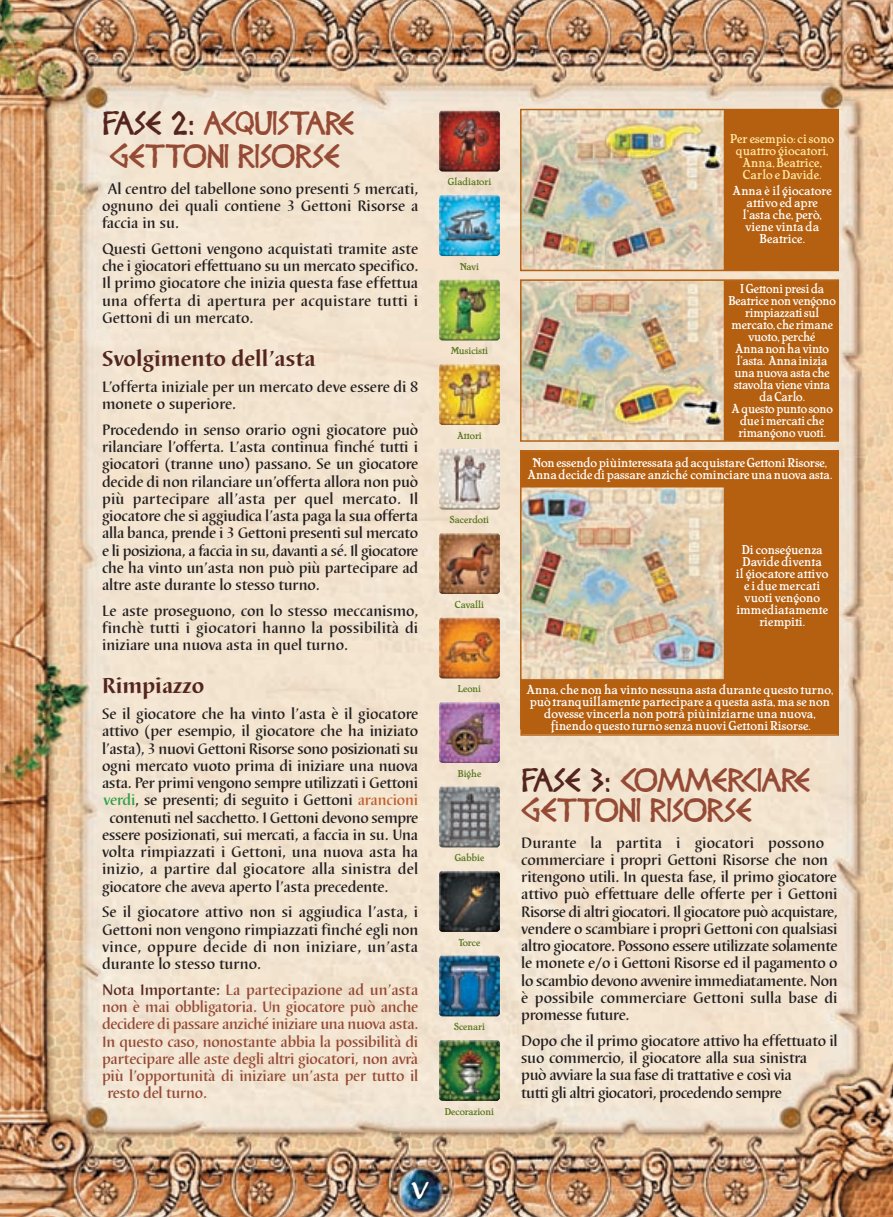
<style>
.page{position:relative;width:893px;height:1217px;background:#fff}
.page>*{position:absolute;margin:0;border:0;box-sizing:border-box;transform-origin:0 0}
.t1{font:30px/33px "Diogenes";color:#954a35}
.t2{font:700 22.5px "Barbedor T";color:#54251e}
.t3{font:22.5px "Justinian 2";color:#fff}
.t4{font:500 15.75px/17.2px "Barbedor T";letter-spacing:-.01em;color:#231f20;text-align:justify}
.t5{font:500 15.75px "Barbedor T";letter-spacing:-.015em;color:#954a35}
.t6{font:500 15.75px "Barbedor T";letter-spacing:.01em;color:#231f20}
.t7{font:12.75px/12px "Cheboygan";letter-spacing:-.01em;color:#fff;text-align:center}
.t8{font:12.75px/12px "Cheboygan";letter-spacing:-.01em;color:#fff;text-align:center;scale:.95 1}
.t9{font:12.75px/12px "Cheboygan";color:#ffe8a3;text-align:center}
.t10{font:9.9px "Cheboygan";letter-spacing:-.015em;color:#56761c}
.s1{color:#54251e}
.s2{color:#2e9e48}
.s3{color:#c2602e}
</style>
<div class="page">
<img style="left:0;top:0;width:893px;height:1217px">
<h1 class="t1" style="left:102px;top:108px;width:254px"><span class="s1">FASE 2:</span> ACQUISTARE<br>GETTONI RISORSE</h1>
<p class="t4" style="left:102px;top:181px;width:318px;text-indent:6px">Al centro del tabellone sono presenti 5 mercati, ognuno dei quali contiene 3 Gettoni Risorse a faccia in su.</p>
<p class="t4" style="left:102px;top:242px;width:318px">Questi Gettoni vengono acquistati tramite aste che i giocatori effettuano su un mercato specifico.<br>Il primo giocatore che inizia questa fase effettua una offerta di apertura per acquistare tutti i Gettoni di un mercato.</p>
<h2 class="t2" style="left:102px;top:349px;width:215px">Svolgimento dell’asta</h2>
<p class="t4" style="left:102px;top:379px;width:318px">L’offerta iniziale per un mercato deve essere di 8 monete o superiore.</p>
<p class="t4" style="left:102px;top:422px;width:318px">Procedendo in senso orario ogni giocatore può rilanciare l’offerta. L’asta continua finché tutti i giocatori (tranne uno) passano. Se un giocatore decide di non rilanciare un’offerta allora non può più partecipare all’asta per quel mercato. Il giocatore che si aggiudica l’asta paga la sua offerta alla banca, prende i 3 Gettoni presenti sul mercato e li posiziona, a faccia in su, davanti a sé. Il giocatore che ha vinto un’asta non può più partecipare ad altre aste durante lo stesso turno.</p>
<p class="t4" style="left:102px;top:603px;width:318px">Le aste proseguono, con lo stesso meccanismo, finchè tutti i giocatori hanno la possibilità di iniziare una nuova asta in quel turno.</p>
<h2 class="t2" style="left:102px;top:676px;width:104px">Rimpiazzo</h2>
<p class="t4" style="left:102px;top:707px;width:318px">Se il giocatore che ha vinto l’asta è il giocatore</p>
<p class="t4" style="left:102px;top:724px;width:318px">attivo (per esempio, il giocatore che ha iniziato</p>
<p class="t4" style="left:102px;top:741px;width:318px">l’asta), 3 nuovi Gettoni Risorse sono posizionati su</p>
<p class="t4" style="left:102px;top:758px;width:318px">ogni mercato vuoto prima di iniziare una nuova</p>
<p class="t4" style="left:102px;top:776px;width:318px">asta. Per primi vengono sempre utilizzati i Gettoni</p>
<p class="t4" style="left:104px;top:793px;width:316px"><span class="s2">verdi</span>, se presenti; di seguito i Gettoni <span class="s3">arancioni</span></p>
<p class="t4" style="left:110px;top:810px;width:310px">contenuti nel sacchetto. I Gettoni devono sempre</p>
<p class="t4" style="left:102px;top:827px;width:318px">essere posizionati, sui mercati, a faccia in su. Una</p>
<p class="t4" style="left:102px;top:845px;width:318px">volta rimpiazzati i Gettoni, una nuova asta ha</p>
<p class="t6" style="left:102px;top:862px;width:318px">inizio, a partire dal giocatore alla sinistra del</p>
<p class="t4" style="left:102px;top:879px;width:288px">giocatore che aveva aperto l’asta precedente.</p>
<p class="t4" style="left:102px;top:905px;width:318px">Se il giocatore attivo non si aggiudica l’asta, i Gettoni non vengono rimpiazzati finché egli non vince, oppure decide di non iniziare, un’asta durante lo stesso turno.</p>
<p class="t5" style="left:102px;top:983px;width:318px"><span class="s1">Nota Importante:</span> La partecipazione ad un’asta</p>
<p class="t5" style="left:102px;top:1000px;width:318px">non è mai obbligatoria. Un giocatore può anche</p>
<p class="t5" style="left:102px;top:1017px;width:318px">decidere di passare anziché iniziare una nuova asta.</p>
<p class="t5" style="left:102px;top:1035px;width:318px">In questo caso, nonostante abbia la possibilità di</p>
<p class="t5" style="left:102px;top:1052px;width:318px">partecipare alle aste degli altri giocatori, non avrà</p>
<p class="t5" style="left:102px;top:1069px;width:318px">più l’opportunità di iniziare un’asta per tutto il</p>
<p class="t5" style="left:108px;top:1086px;width:101px">resto del turno.</p>
<p class="t10" style="left:447px;top:177px;width:45px">Gladiatori</p>
<p class="t10" style="left:460px;top:262px;width:21px">Navi</p>
<p class="t10" style="left:451px;top:346px;width:39px">Musicisti</p>
<p class="t10" style="left:457px;top:431px;width:26px">Attori</p>
<p class="t10" style="left:450px;top:515px;width:41px">Sacerdoti</p>
<p class="t10" style="left:455px;top:600px;width:31px">Cavalli</p>
<p class="t10" style="left:458px;top:684px;width:25px">Leoni</p>
<p class="t10" style="left:457px;top:769px;width:25px">Bighe</p>
<p class="t10" style="left:454px;top:853px;width:31px">Gabbie</p>
<p class="t10" style="left:458px;top:938px;width:23px">Torce</p>
<p class="t10" style="left:454px;top:1022px;width:33px">Scenari</p>
<p class="t10" style="left:445px;top:1107px;width:51px">Decorazioni</p>
<h2 class="t3" style="left:411px;top:1176px;width:22px">5</h2>
<p class="t9" style="left:730px;top:133px;width:106px">Per esempio: ci sono quattro giocatori,<br>Anna, Beatrice,<br>Carlo e Davide.</p>
<p class="t7" style="left:732px;top:185px;width:101px">Anna è il giocatore attivo ed apre l'asta che, però , viene vinta da<br>Beatrice.</p>
<p class="t8" style="left:728px;top:283px;width:115px">I Gettoni presi da<br>Beatrice non vengono rimpiazzati sul mercato, che rimane vuoto, perché<br>Anna non ha vinto l'asta. Anna inizia una nuova asta che stavolta viene vinta da Carlo.<br>A questo punto sono due i mercati che rimangono vuoti.</p>
<p class="t7" style="left:527px;top:457px;width:306px">Non essendo più interessata ad acquistare Gettoni Risorse,<br>Anna decide di passare anziché cominciare una nuova asta.</p>
<p class="t7" style="left:736px;top:545px;width:94px">Di conseguenza<br>Davide diventa<br>il giocatore attivo e i due mercati vuoti vengono immediatamente riempiti.</p>
<p class="t7" style="left:526px;top:684px;width:308px">Anna, che non ha vinto nessuna asta durante questo turno, può tranquillamente partecipare a questa asta, ma se non dovesse vincerla non potrà più iniziarne una nuova, finendo questo turno senza nuovi Gettoni Risorse.</p>
<h1 class="t1" style="left:521px;top:766px;width:290px;line-height:30px"><span class="s1">FASE 3:</span> COMMERCIARE<br>GETTONI RISORSE</h1>
<p class="t4" style="left:521px;top:835px;width:318px;text-align:left">Durante la partita i giocatori possono commerciare i propri Gettoni Risorse che non ritengono utili. In questa fase, il primo giocatore attivo può effettuare delle offerte per i Gettoni Risorse di altri giocatori. Il giocatore può acquistare, vendere o scambiare i propri Gettoni con qualsiasi altro giocatore. Possono essere utilizzate solamente le monete e/o i Gettoni Risorse ed il pagamento o lo scambio devono avvenire immediatamente. Non è possibile commerciare Gettoni sulla base di promesse future.</p>
<p class="t4" style="left:521px;top:1033px;width:318px;text-align:left">Dopo che il primo giocatore attivo ha effettuato il suo commercio, il giocatore alla sua sinistra<br>può avviare la sua fase di trattative e così via<br>tutti gli altri giocatori, procedendo sempre</p>
</div>
